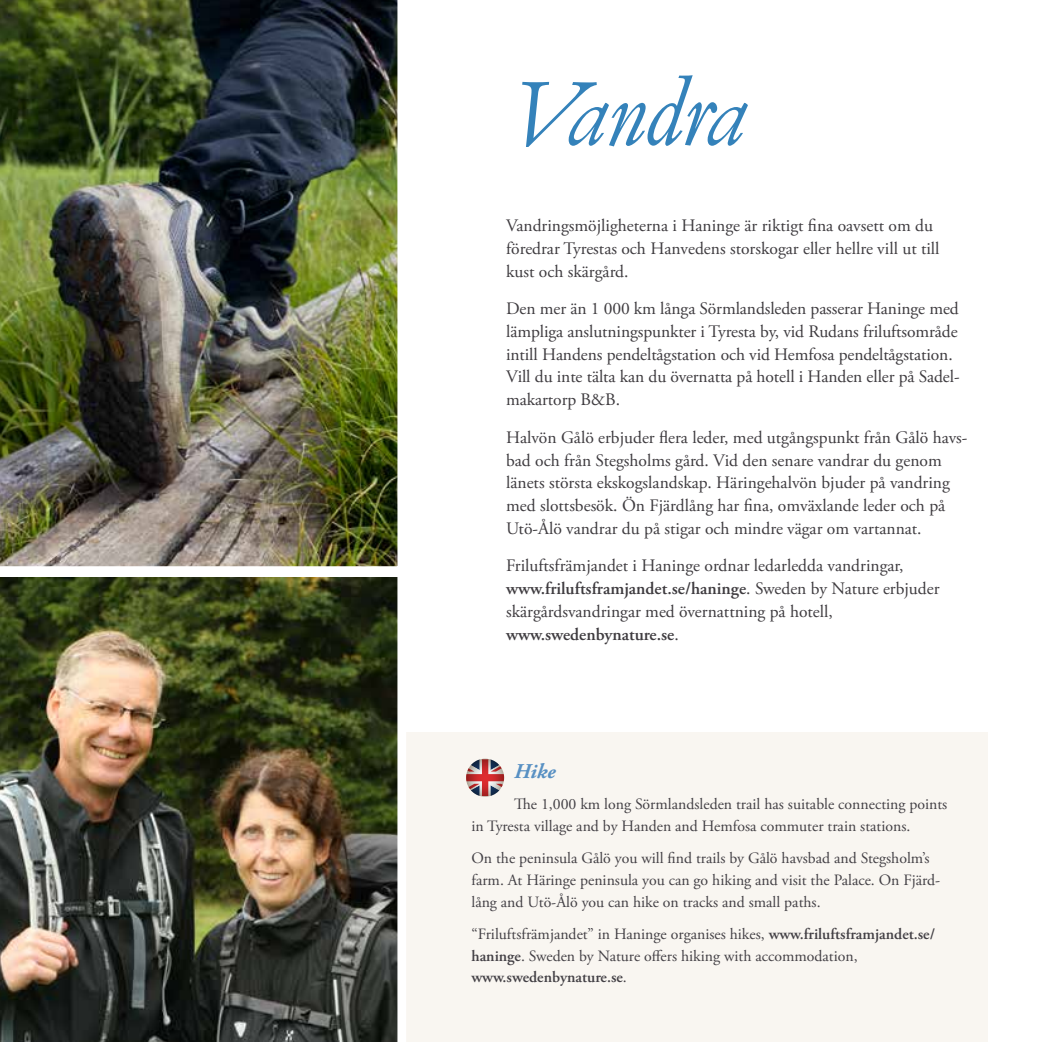
<style>
.page{position:relative;width:1042px;height:1042px;background:#fff}
.page>*{position:absolute;margin:0;border:0;box-sizing:border-box;transform-origin:0 0}
.t1{font:94.5px "Garamond Elegant FS";letter-spacing:-.005em;color:#3482ba}
.t2{font:italic 700 21px "Adobe Garamond Pro";color:#5890c3}
.t3{font:17.5px/22.8px "Adobe Garamond Pro";color:#3e3b3f}
.t4{font:15.75px/21.9px "Adobe Garamond Pro";color:#434045}
.s1{font-weight:600}
</style>
<div class="page">
<div style="left:397px;top:733px;width:590px;height:309px;background:#f9f6f1"></div>
<img style="left:0;top:0;width:398px;height:567px">
<svg style="left:466px;top:758px;width:38px;height:39px"></svg>
<svg style="left:466px;top:759px;width:38px;height:37px"></svg>
<img style="left:0;top:577px;width:406px;height:465px">
<h1 class="t1" style="left:506px;top:63px;width:234px">Vandra</h1>
<p class="t3" style="left:506px;top:215px;width:435px">Vandringsmöjligheterna i Haninge är riktigt fina oavsett om du föredrar Tyrestas och Hanvedens storskogar eller hellre vill ut till kust och skärgård.</p>
<p class="t3" style="left:506px;top:298px;width:455px">Den mer än 1 000 km långa Sörmlandsleden passerar Haninge med lämpliga anslutningspunkter i Tyresta by, vid Rudans friluftsområde intill Handens pendeltågstation och vid Hemfosa pendeltågstation.<br>Vill du inte tälta kan du övernatta på hotell i Handen eller på Sadel&shy;makartorp B&amp;B.</p>
<p class="t3" style="left:506px;top:426px;width:463px">Halvön Gålö erbjuder flera leder, med utgångspunkt från Gålö havs&shy;bad och från Stegsholms gård. Vid den senare vandrar du genom länets största ekskogslandskap. Häringehalvön bjuder på vandring med slottsbesök. Ön Fjärdlång har fina, omväxlande leder och på Utö-Ålö vandrar du på stigar och mindre vägar om vartannat.</p>
<p class="t3" style="left:506px;top:555px;width:435px">Friluftsfrämjandet i Haninge ordnar ledarledda vandringar, <span class="s1">www.friluftsframjandet.se/haninge</span>. Sweden by Nature erbjuder skärgårdsvandringar med övernattning på hotell, <span class="s1">www.swedenbynature.se</span>.</p>
<p class="t2" style="left:514px;top:759px;width:43px">Hike</p>
<p class="t4" style="left:471px;top:794px;width:477px;text-indent:43px">The 1,000 km long Sörmlandsleden trail has suitable connecting points in Tyresta village and by Handen and Hemfosa commuter train stations.</p>
<p class="t4" style="left:471px;top:848px;width:470px">On the peninsula Gålö you will find trails by Gålö havsbad and Stegsholm’s farm. At Häringe peninsula you can go hiking and visit the Palace. On Fjärd&shy;lång and Utö-Ålö you can hike on tracks and small paths.</p>
<p class="t4" style="left:471px;top:923px;width:465px">“Friluftsfrämjandet” in Haninge organises hikes, <span class="s1">www.friluftsframjandet.se/ haninge</span>. Sweden by Nature offers hiking with accommodation, <span class="s1">www.swedenbynature.se</span>.</p>
</div>
